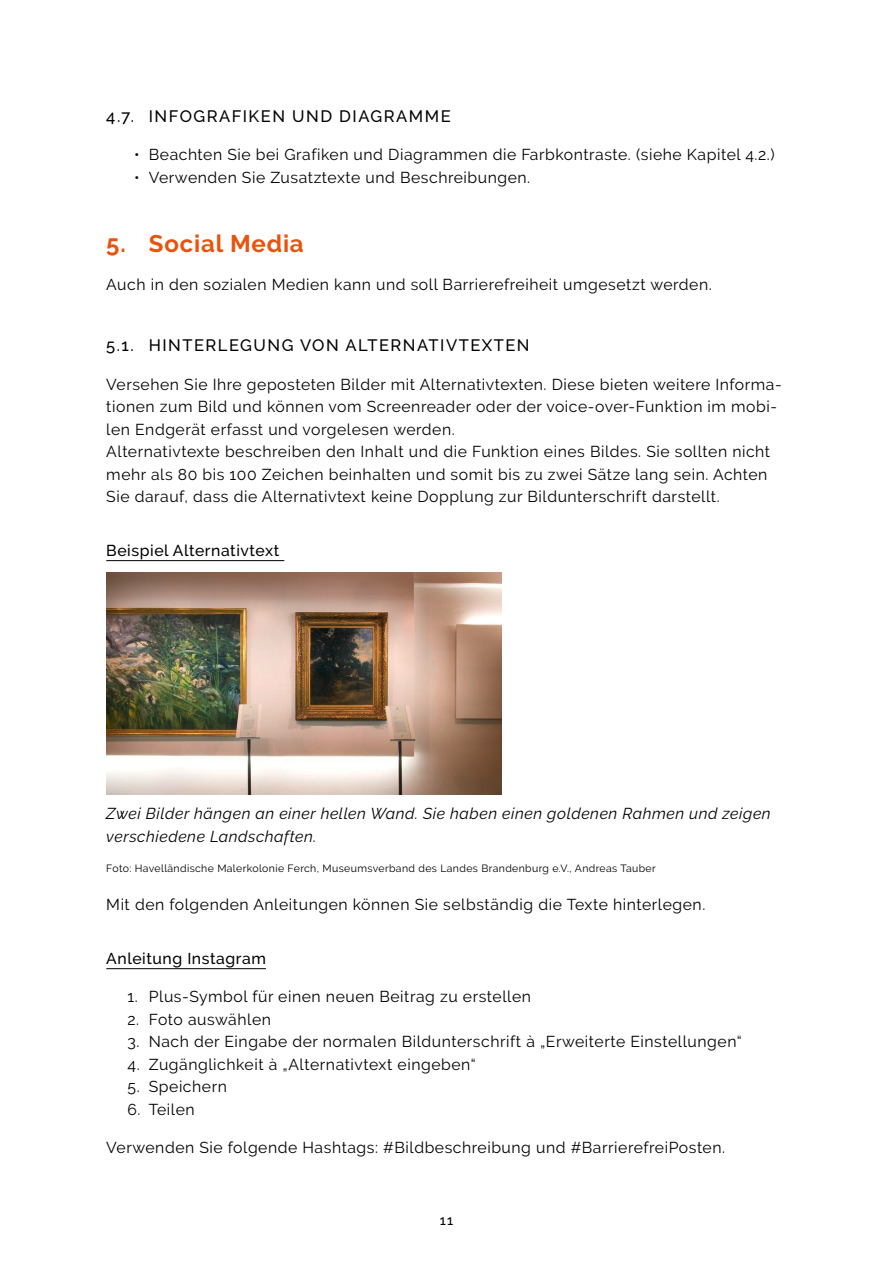
<style>
.page{position:relative;width:893px;height:1263px;background:#fff}
.page>*{position:absolute;margin:0;border:0;box-sizing:border-box;transform-origin:0 0}
.t1{font:700 24px "Raleway";letter-spacing:.035em;color:#e9530e}
.H2_nummeriert{font:500 16.5px "Raleway";letter-spacing:.09em;color:#000}
.Fließ{font:15.75px/22.5px "Raleway";letter-spacing:.035em;color:#000}
.t2{font:italic 15.75px/22.5px "Raleway";letter-spacing:.035em;color:#000}
.t3{font:500 15.75px "Raleway";letter-spacing:.035em;color:#000}
.t4{font:500 13.5px "Raleway";color:#000}
.t5{font:10.5px "Raleway";letter-spacing:.035em;color:#000}
</style>
<div class="page">
<hr style="left:106px;top:560px;width:178px;height:1px;background:#000">
<hr style="left:106px;top:968px;width:160px;height:1px;background:#000">
<img style="left:106px;top:572px;width:395px;height:222px">
<h2 class="H2_nummeriert" style="left:106px;top:106px;width:346px">4.7. INFOGRAFIKEN UND DIAGRAMME</h2>
<p class="Fließ" style="left:134px;top:143px;width:642px">• Beachten Sie bei Grafiken und Diagrammen die Farbkontraste. (siehe Kapitel 4.2.)</p>
<p class="Fließ" style="left:134px;top:166px;width:398px">• Verwenden Sie Zusatztexte und Beschreibungen.</p>
<h1 class="t1" style="left:106px;top:229px;width:199px">5. Social Media</h1>
<p class="Fließ" style="left:106px;top:273px;width:607px">Auch in den sozialen Medien kann und soll Barrierefreiheit umgesetzt werden.</p>
<h2 class="H2_nummeriert" style="left:106px;top:336px;width:425px">5.1. HINTERLEGUNG VON ALTERNATIVTEXTEN</h2>
<p class="Fließ" style="left:106px;top:373px;width:677px">Versehen Sie Ihre geposteten Bilder mit Alternativtexten. Diese bieten weitere Informa&shy;tionen zum Bild und können vom Screenreader oder der voice-over-Funktion im mobi&shy;len Endgerät erfasst und vorgelesen werden.</p>
<p class="Fließ" style="left:106px;top:440px;width:665px">Alternativtexte beschreiben den Inhalt und die Funktion eines Bildes. Sie sollten nicht mehr als 80 bis 100 Zeichen beinhalten und somit bis zu zwei Sätze lang sein. Achten<br>Sie darauf, dass die Alternativtext keine Dopplung zur Bildunterschrift darstellt.</p>
<h3 class="t3" style="left:106px;top:541px;width:174px">Beispiel Alternativtext</h3>
<p class="t2" style="left:106px;top:802px;width:666px">Zwei Bilder hängen an einer hellen Wand. Sie haben einen goldenen Rahmen und zeigen verschiedene Landschaften.</p>
<p class="t5" style="left:106px;top:862px;width:551px">Foto: Havelländische Malerkolonie Ferch, Museumsverband des Landes Brandenburg e.V., Andreas Tauber</p>
<p class="Fließ" style="left:106px;top:893px;width:600px">Mit den folgenden Anleitungen können Sie selbständig die Texte hinterlegen.</p>
<h3 class="t3" style="left:106px;top:949px;width:161px">Anleitung Instagram</h3>
<p class="Fließ" style="left:128px;top:985px;width:405px">1. Plus-Symbol für einen neuen Beitrag zu erstellen</p>
<p class="Fließ" style="left:128px;top:1008px;width:145px">2. Foto auswählen</p>
<p class="Fließ" style="left:128px;top:1030px;width:616px">3. Nach der Eingabe der normalen Bildunterschrift à „Erweiterte Einstellungen“</p>
<p class="Fließ" style="left:128px;top:1053px;width:350px">4. Zugänglichkeit à „Alternativtext eingeben“</p>
<p class="Fließ" style="left:128px;top:1075px;width:101px">5. Speichern</p>
<p class="Fließ" style="left:128px;top:1098px;width:69px">6. Teilen</p>
<p class="Fließ" style="left:106px;top:1136px;width:620px">Verwenden Sie folgende Hashtags: #Bildbeschreibung und #BarrierefreiPosten.</p>
<p class="t4" style="left:440px;top:1212px;width:15px">11</p>
</div>
